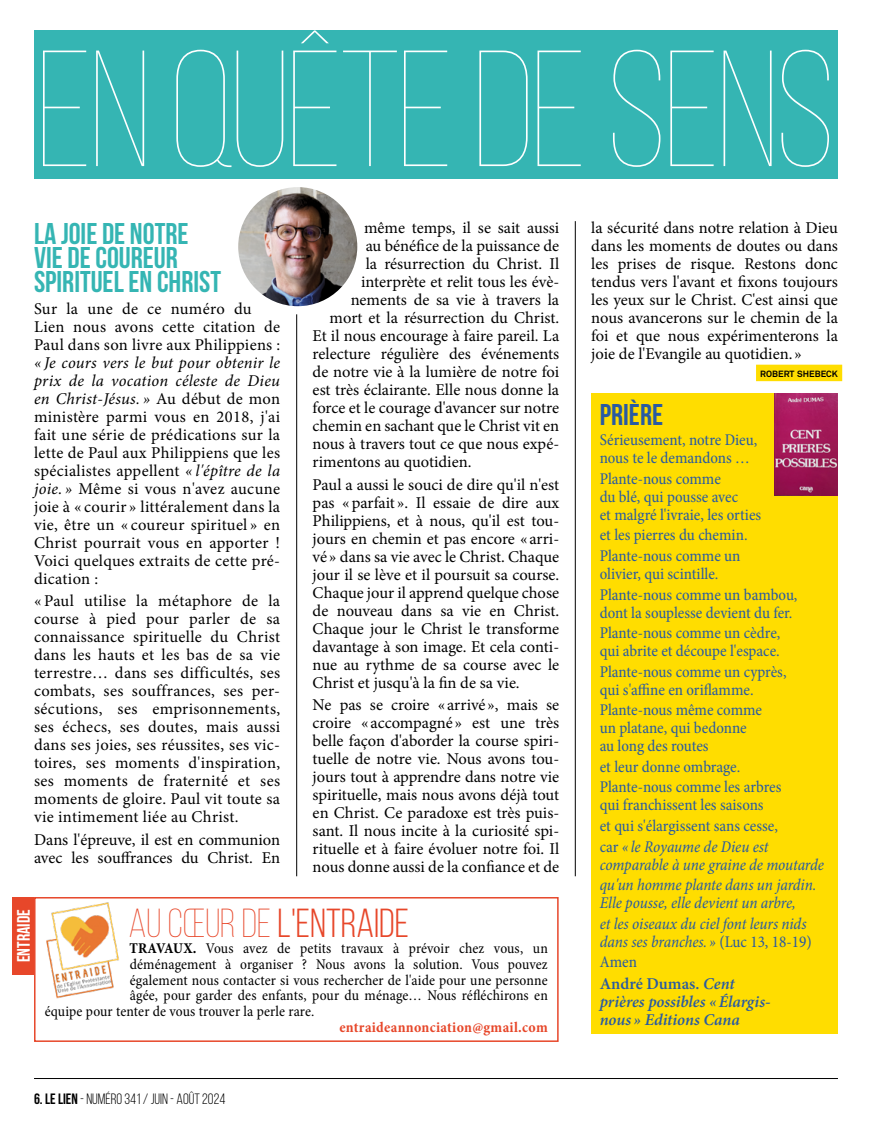
<style>
.page{position:relative;width:872px;height:1127px;background:#fff}
.page>*{position:absolute;margin:0;border:0;box-sizing:border-box;transform-origin:0 0}
.t1{font:100 165px "Bebas Neue";letter-spacing:-.02em;color:#fff}
.t2{font:40.5px "Bebas Neue";color:#e7472a}
.t3{font:700 30px/24px "Bebas Neue";color:#35b5b3}
.t4{font:700 30px "Bebas Neue";color:#295aa2}
.t5{font:700 18px "Bebas Neue";color:#fff}
.t6{font:16.5px/18px "Minion Pro";color:#000;text-align:justify}
.t7{font:condensed 16.5px/20.5px "Minion Pro";letter-spacing:-.005em;color:#295aa2}
.t8{font:italic condensed 16.5px/20.5px "Minion Pro";letter-spacing:-.01em;color:#295aa2}
.t9{font:italic 600 16.5px/18px "Minion Pro";color:#295aa2}
.t10{font:condensed 15px "Minion Pro";letter-spacing:.005em;color:#000}
.t11{font:15px "Bebas Neue";color:#000}
.t12{font:700 condensed 15px "Minion Pro";letter-spacing:.02em;color:#e7472a}
.t13{font:700 8.85px "Akkurat Std";color:#000}
.s1{font-style:italic}
.s2{font-weight:300}
.s3{font-weight:700}
.s4{font-style:normal}
</style>
<div class="page">
<div style="left:756px;top:365px;width:86px;height:16px;background:#fd0"></div>
<hr style="left:296px;top:314px;width:1px;height:562px;background:#000">
<hr style="left:575px;top:221px;width:1px;height:655px;background:#000">
<div style="left:591px;top:394px;width:247px;height:640px;background:#fd0"></div>
<img style="left:774px;top:394px;width:64px;height:102px">
<div style="left:12px;top:897px;width:22px;height:77px;background:#e7472a"></div>
<div style="left:34px;top:897px;width:524px;height:145px;border:2px solid #e7472a"></div>
<img style="left:46px;top:902px;width:73px;height:96px">
<hr style="left:34px;top:1078px;width:804px;height:1px;background:#000">
<div style="left:34px;top:30px;width:804px;height:149px;background:#35b5b3"></div>
<img style="left:238px;top:187px;width:119px;height:119px;border-radius:60px">
<h1 class="t1" style="left:36px;top:22px;width:800px">EN QUÊTE DE SENS</h1>
<h3 class="t3" style="left:34px;top:221px;width:189px">LA JOIE DE NOTRE<br>VIE DE COUREUR<br>SPIRITUEL EN CHRIST</h3>
<p class="t6" style="left:34px;top:300px;width:248px;text-align:left">Sur la une de ce numéro du<br>Lien nous avons cette citation de<br>Paul dans son livre aux Philippiens :</p>
<p class="t6" style="left:34px;top:354px;width:248px"><span class="s1">« Je cours vers le but pour obtenir le prix de la vocation céleste de Dieu en Christ-Jésus. »</span> Au début de mon ministère parmi vous en 2018, j'ai fait une série de prédications sur la lette de Paul aux Philippiens que les spécialistes appellent <span class="s1">« l'épître de la joie. »</span> Même si vous n'avez aucune joie à « courir » littéralement dans la vie, être un « coureur spirituel » en Christ pourrait vous en apporter !<br>Voici quelques extraits de cette pré&shy;dication :</p>
<p class="t6" style="left:34px;top:592px;width:248px">« Paul utilise la métaphore de la course à pied pour parler de sa connaissance spirituelle du Christ dans les hauts et les bas de sa vie terrestre… dans ses difficultés, ses combats, ses souffrances, ses per&shy;sécutions, ses emprisonnements, ses échecs, ses doutes, mais aussi dans ses joies, ses réussites, ses vic&shy;toires, ses moments d'inspiration, ses moments de fraternité et ses moments de gloire. Paul vit toute sa vie intimement liée au Christ.</p>
<p class="t6" style="left:34px;top:830px;width:248px">Dans l'épreuve, il est en communion avec les souffrances du Christ. En</p>
<p class="t6" style="left:364px;top:219px;width:196px">même temps, il se sait aussi</p>
<p class="t6" style="left:366px;top:237px;width:195px">au bénéfice de la puissance de</p>
<p class="t6" style="left:366px;top:255px;width:195px">la résurrection du Christ. Il</p>
<p class="t6" style="left:361px;top:273px;width:199px">interprète et relit tous les évè-</p>
<p class="t6" style="left:351px;top:291px;width:210px">nements de sa vie à travers la</p>
<p class="t6" style="left:330px;top:309px;width:231px">mort et la résurrection du Christ.</p>
<p class="t6" style="left:313px;top:327px;width:248px">Et il nous encourage à faire pareil. La</p>
<p class="t6" style="left:313px;top:345px;width:248px">relecture régulière des événements</p>
<p class="t6" style="left:313px;top:363px;width:248px">de notre vie à la lumière de notre foi</p>
<p class="t6" style="left:313px;top:381px;width:248px">est très éclairante. Elle nous donne la</p>
<p class="t6" style="left:313px;top:399px;width:248px">force et le courage d'avancer sur notre</p>
<p class="t6" style="left:313px;top:417px;width:248px">chemin en sachant que le Christ vit en</p>
<p class="t6" style="left:313px;top:435px;width:248px">nous à travers tout ce que nous expé-</p>
<p class="t6" style="left:313px;top:453px;width:160px">rimentons au quotidien.</p>
<p class="t6" style="left:313px;top:475px;width:248px">Paul a aussi le souci de dire qu'il n'est pas «parfait ». Il essaie de dire aux Philippiens, et à nous, qu'il est tou&shy;jours en chemin et pas encore « arri&shy;vé » dans sa vie avec le Christ. Chaque jour il se lève et il poursuit sa course.<br>Chaque jour il apprend quelque chose de nouveau dans sa vie en Christ.<br>Chaque jour le Christ le transforme davantage à son image. Et cela conti&shy;nue au rythme de sa course avec le Christ et jusqu'à la fin de sa vie.</p>
<p class="t6" style="left:313px;top:696px;width:248px">Ne pas se croire « arrivé », mais se croire « accompagné » est une très belle façon d'aborder la course spiri&shy;tuelle de notre vie. Nous avons tou&shy;jours tout à apprendre dans notre vie spirituelle, mais nous avons déjà tout en Christ. Ce paradoxe est très puis&shy;sant. Il nous incite à la curiosité spi&shy;rituelle et à faire évoluer notre foi. Il nous donne aussi de la confiance et de</p>
<p class="t5" style="left:14px;top:962px;width:54px;rotate:-90deg">ENTRAIDE</p>
<h2 class="t2" style="left:128px;top:902px;width:282px"><span class="s2">AU CŒUR DE</span> L'ENTRAIDE</h2>
<p class="t10" style="left:129px;top:938px;width:420px"><span class="s3">TRAVAUX.</span> Vous avez de petits travaux à prévoir chez vous, un</p>
<p class="t10" style="left:130px;top:954px;width:419px">déménagement à organiser ? Nous avons la solution. Vous pouvez</p>
<p class="t10" style="left:130px;top:970px;width:419px">également nous contacter si vous rechercher de l'aide pour une personne</p>
<p class="t10" style="left:130px;top:986px;width:419px">âgée, pour garder des enfants, pour du ménage… Nous réfléchirons en</p>
<p class="t10" style="left:45px;top:1001px;width:271px">équipe pour tenter de vous trouver la perle rare.</p>
<p class="t12" style="left:339px;top:1018px;width:210px">entraideannonciation@gmail.com</p>
<p class="t11" style="left:34px;top:1091px;width:193px"><span class="s3">6. LE LIEN</span> - NUMÉRO 341 / JUIN - AOÛT 2024</p>
<p class="t6" style="left:591px;top:219px;width:248px">la sécurité dans notre relation à Dieu dans les moments de doutes ou dans les prises de risque. Restons donc tendus vers l'avant et fixons toujours les yeux sur le Christ. C'est ainsi que nous avancerons sur le chemin de la foi et que nous expérimenterons la joie de l'Evangile au quotidien. »</p>
<p class="t13" style="left:760px;top:368px;width:79px">ROBERT SHEBECK</p>
<h3 class="t4" style="left:600px;top:398px;width:65px">PRIÈRE</h3>
<p class="t7" style="left:600px;top:431px;width:159px;line-height:18px">Sérieusement, notre Dieu, nous te le demandons …</p>
<p class="t7" style="left:600px;top:470px;width:163px;line-height:18px">Plante-nous comme<br>du blé, qui pousse avec<br>et malgré l'ivraie, les orties</p>
<p class="t7" style="left:600px;top:525px;width:149px">et les pierres du chemin.<br>Plante-nous comme un</p>
<p class="t7" style="left:600px;top:564px;width:199px">olivier, qui scintille.<br>Plante-nous comme un bambou,</p>
<p class="t7" style="left:600px;top:602px;width:194px">dont la souplesse devient du fer.<br>Plante-nous comme un cèdre,</p>
<p class="t7" style="left:600px;top:641px;width:188px">qui abrite et découpe l'espace.<br>Plante-nous comme un cyprès,</p>
<p class="t7" style="left:600px;top:679px;width:164px">qui s'affine en oriflamme.<br>Plante-nous même comme</p>
<p class="t7" style="left:600px;top:719px;width:148px;line-height:18px">un platane, qui bedonne au long des routes</p>
<p class="t7" style="left:600px;top:756px;width:183px">et leur donne ombrage.<br>Plante-nous comme les arbres</p>
<p class="t7" style="left:600px;top:795px;width:180px">qui franchissent les saisons et qui s'élargissent sans cesse, car <span class="s1">« le Royaume de Dieu est</span></p>
<p class="t8" style="left:600px;top:854px;width:226px">comparable à une graine de moutarde qu'un homme plante dans un jardin.</p>
<p class="t8" style="left:600px;top:892px;width:208px">Elle pousse, elle devient un arbre, et les oiseaux du ciel font leurs nids</p>
<p class="t8" style="left:600px;top:931px;width:213px">dans ses branches. » <span class="s4">(Luc 13, 18-19)<br>Amen</span></p>
<p class="t9" style="left:600px;top:976px;width:172px"><span class="s4">André Dumas.</span> Cent prières possibles «Élargis&shy;nous » Editions Cana</p>
</div>
